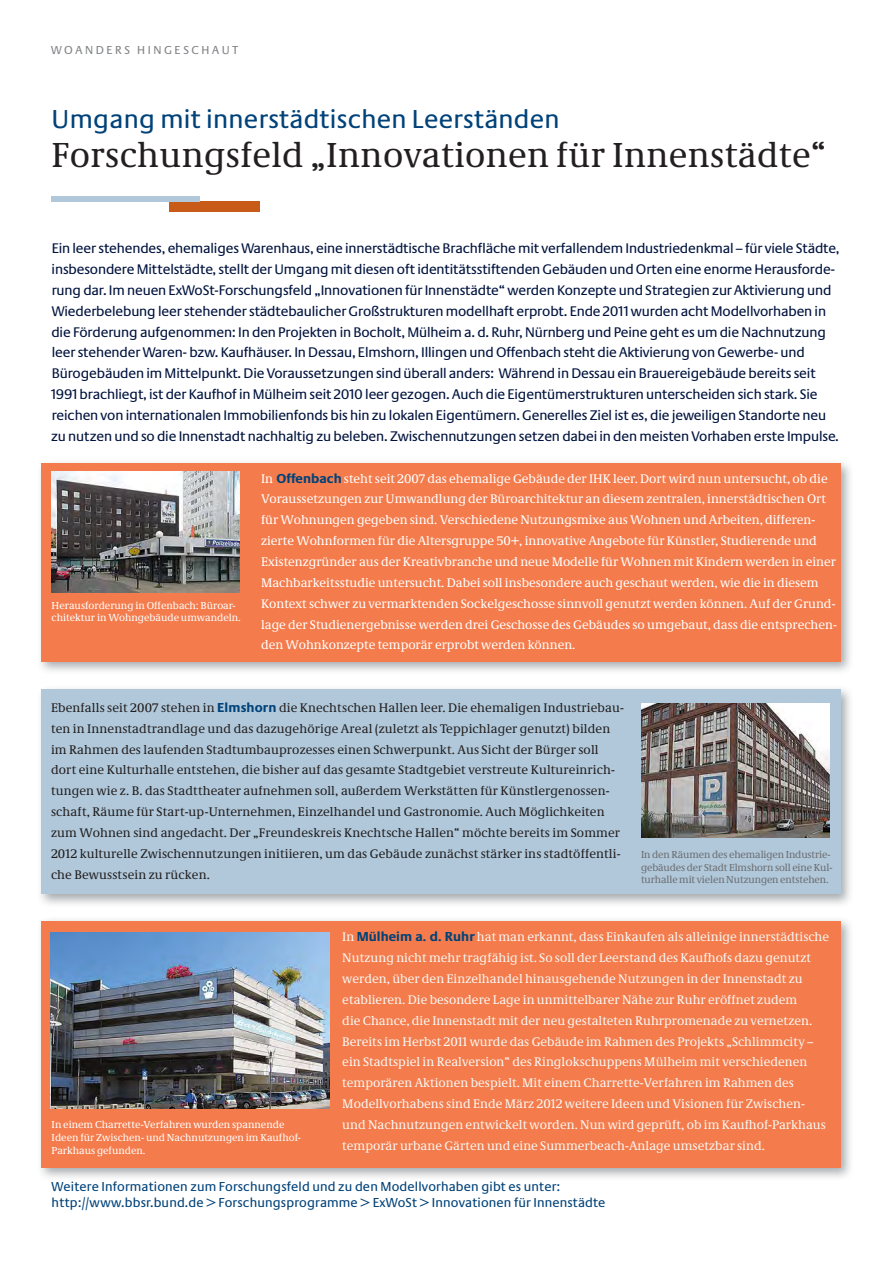
<style>
.page{position:relative;width:893px;height:1263px;background:#fff}
.page>*{position:absolute;margin:0;border:0;box-sizing:border-box;transform-origin:0 0}
.t1{font:36px "Neue Demos";letter-spacing:.01em;color:#231f20}
.t2{font:27px "Neue Praxis";letter-spacing:.01em;color:#004279}
.t3{font:14.4px/20.9px "Neue Praxis";letter-spacing:-.01em;color:#00133e}
.t4{font:13.5px/16.2px "Neue Praxis";letter-spacing:.01em;color:#004279}
.t5{font:12.9px/20.9px "Neue Demos";letter-spacing:.005em;color:#f7f7f3}
.t6{font:12.9px/20.9px "Neue Demos";color:#fff}
.t7{font:12.9px/20.9px "Neue Demos";letter-spacing:.01em;color:#231f20}
.t8{font:12px "Neue Praxis";letter-spacing:.215em;color:#808285}
.t9{font:10.5px/12.6px "Neue Demos";color:#fff}
.t10{font:10.5px/12.6px "Neue Demos";letter-spacing:-.01em;color:#6c6d70}
.s1{font-family:"Neue Praxis";font-weight:700;font-size:13.5px;color:#004279}
</style>
<div class="page">
<div style="left:37px;top:458px;width:817px;height:217px;background:#8b9194;opacity:.75"></div>
<div style="left:41px;top:463px;width:800px;height:199px;background:#f47b4b"></div>
<div style="left:37px;top:685px;width:817px;height:222px;background:#8b9194;opacity:.75"></div>
<div style="left:41px;top:689px;width:800px;height:205px;background:#b0c8da"></div>
<div style="left:37px;top:916px;width:817px;height:265px;background:#8b9194;opacity:.75"></div>
<div style="left:41px;top:921px;width:800px;height:246px;background:#f47b4b"></div>
<img style="left:641px;top:703px;width:188px;height:134px">
<img style="left:52px;top:471px;width:188px;height:121px">
<img style="left:51px;top:932px;width:279px;height:176px">
<div style="left:169px;top:201px;width:90px;height:10px;background:#c85b18"></div>
<div style="left:51px;top:196px;width:148px;height:5px;background:#b0c8da"></div>
<p class="t8" style="left:51px;top:43px;width:189px">WOANDERS HINGESCHAUT</p>
<h1 class="t2" style="left:52px;top:103px;width:510px">Umgang mit innerstädtischen Leerständen</h1>
<h1 class="t1" style="left:52px;top:133px;width:776px">Forschungsfeld „Innovationen für Innenstädte“</h1>
<h2 class="t3" style="left:51px;top:238px;width:790px">Ein leer stehendes, ehemaliges Warenhaus, eine innerstädtische Brachfläche mit verfallendem Industriedenkmal – für viele Städte, insbesondere Mittelstädte, stellt der Umgang mit diesen oft identitätsstiftenden Gebäuden und Orten eine enorme Herausforde&shy;rung dar. Im neuen ExWoSt-Forschungsfeld „Innovationen für Innenstädte“ werden Konzepte und Strategien zur Aktivierung und Wiederbelebung leer stehender städtebaulicher Großstrukturen modellhaft erprobt. Ende 2011 wurden acht Modellvorhaben in die Förderung aufgenommen: In den Projekten in Bocholt, Mülheim a. d. Ruhr, Nürnberg und Peine geht es um die Nachnutzung leer stehender Waren- bzw. Kaufhäuser. In Dessau, Elmshorn, Illingen und Offenbach steht die Aktivierung von Gewerbe- und Bürogebäuden im Mittelpunkt. Die Voraussetzungen sind überall anders: Während in Dessau ein Brauereigebäude bereits seit 1991 brachliegt, ist der Kaufhof in Mülheim seit 2010 leer gezogen. Auch die Eigentümerstrukturen unterscheiden sich stark. Sie reichen von internationalen Immobilienfonds bis hin zu lokalen Eigentümern. Generelles Ziel ist es, die jeweiligen Standorte neu zu nutzen und so die Innenstadt nachhaltig zu beleben. Zwischennutzungen setzen dabei in den meisten Vorhaben erste Impulse.</h2>
<p class="t9" style="left:52px;top:599px;width:191px">Herausforderung in Offenbach: Büroar&shy;chitektur in Wohngebäude umwandeln.</p>
<p class="t6" style="left:261px;top:468px;width:577px">In <span class="s1">Offenbach</span> steht seit 2007 das ehemalige Gebäude der IHK leer. Dort wird nun untersucht, ob die Voraussetzungen zur Umwandlung der Büroarchitektur an diesem zentralen, innerstädtischen Ort für Wohnungen gegeben sind. Verschiedene Nutzungsmixe aus Wohnen und Arbeiten, differen&shy;zierte Wohnformen für die Altersgruppe 50+, innovative Angebote für Künstler, Studierende und Existenzgründer aus der Kreativbranche und neue Modelle für Wohnen mit Kindern werden in einer Machbarkeitsstudie untersucht. Dabei soll insbesondere auch geschaut werden, wie die in diesem Kontext schwer zu vermarktenden Sockelgeschosse sinnvoll genutzt werden können. Auf der Grund&shy;lage der Studienergebnisse werden drei Geschosse des Gebäudes so umgebaut, dass die entsprechen&shy;den Wohnkonzepte temporär erprobt werden können.</p>
<p class="t7" style="left:51px;top:697px;width:574px">Ebenfalls seit 2007 stehen in <span class="s1">Elmshorn</span> die Knechtschen Hallen leer. Die ehemaligen Industriebau&shy;ten in Innenstadtrandlage und das dazugehörige Areal (zuletzt als Teppichlager genutzt) bilden im Rahmen des laufenden Stadtumbauprozesses einen Schwerpunkt. Aus Sicht der Bürger soll dort eine Kulturhalle entstehen, die bisher auf das gesamte Stadtgebiet verstreute Kultureinrich&shy;tungen wie z. B. das Stadttheater aufnehmen soll, außerdem Werkstätten für Künstlergenossen&shy;schaft, Räume für Start-up-Unternehmen, Einzelhandel und Gastronomie. Auch Möglichkeiten zum Wohnen sind angedacht. Der „Freundeskreis Knechtsche Hallen“ möchte bereits im Sommer 2012 kulturelle Zwischennutzungen initiieren, um das Gebäude zunächst stärker ins stadtöffentli&shy;che Bewusstsein zu rücken.</p>
<p class="t10" style="left:641px;top:848px;width:193px">In den Räumen des ehemaligen Industrie&shy;gebäudes der Stadt Elmshorn soll eine Kul&shy;turhalle mit vielen Nutzungen entstehen.</p>
<p class="t9" style="left:52px;top:1118px;width:251px">In einem Charrette-Verfahren wurden spannende<br>Ideen für Zwischen- und Nachnutzungen im Kaufhof-<br>Parkhaus gefunden.</p>
<p class="t5" style="left:342px;top:926px;width:488px">In <span class="s1">Mülheim a. d. Ruhr</span> hat man erkannt, dass Einkaufen als alleinige innerstädtische Nutzung nicht mehr tragfähig ist. So soll der Leerstand des Kaufhofs dazu genutzt werden, über den Einzelhandel hinausgehende Nutzungen in der Innenstadt zu etablieren. Die besondere Lage in unmittelbarer Nähe zur Ruhr eröffnet zudem<br>die Chance, die Innenstadt mit der neu gestalteten Ruhrpromenade zu vernetzen.<br>Bereits im Herbst 2011 wurde das Gebäude im Rahmen des Projekts „Schlimmcity – ein Stadtspiel in Realversion“ des Ringlokschuppens Mülheim mit verschiedenen temporären Aktionen bespielt. Mit einem Charrette-Verfahren im Rahmen des Modellvorhabens sind Ende März 2012 weitere Ideen und Visionen für Zwischen&shy;und Nachnutzungen entwickelt worden. Nun wird geprüft, ob im Kaufhof-Parkhaus temporär urbane Gärten und eine Summerbeach-Anlage umsetzbar sind.</p>
<h3 class="t4" style="left:52px;top:1178px;width:555px">Weitere Informationen zum Forschungsfeld und zu den Modellvorhaben gibt es unter: http://www.bbsr.bund.de &gt; Forschungsprogramme &gt; ExWoSt &gt; Innovationen für Innenstädte</h3>
</div>
